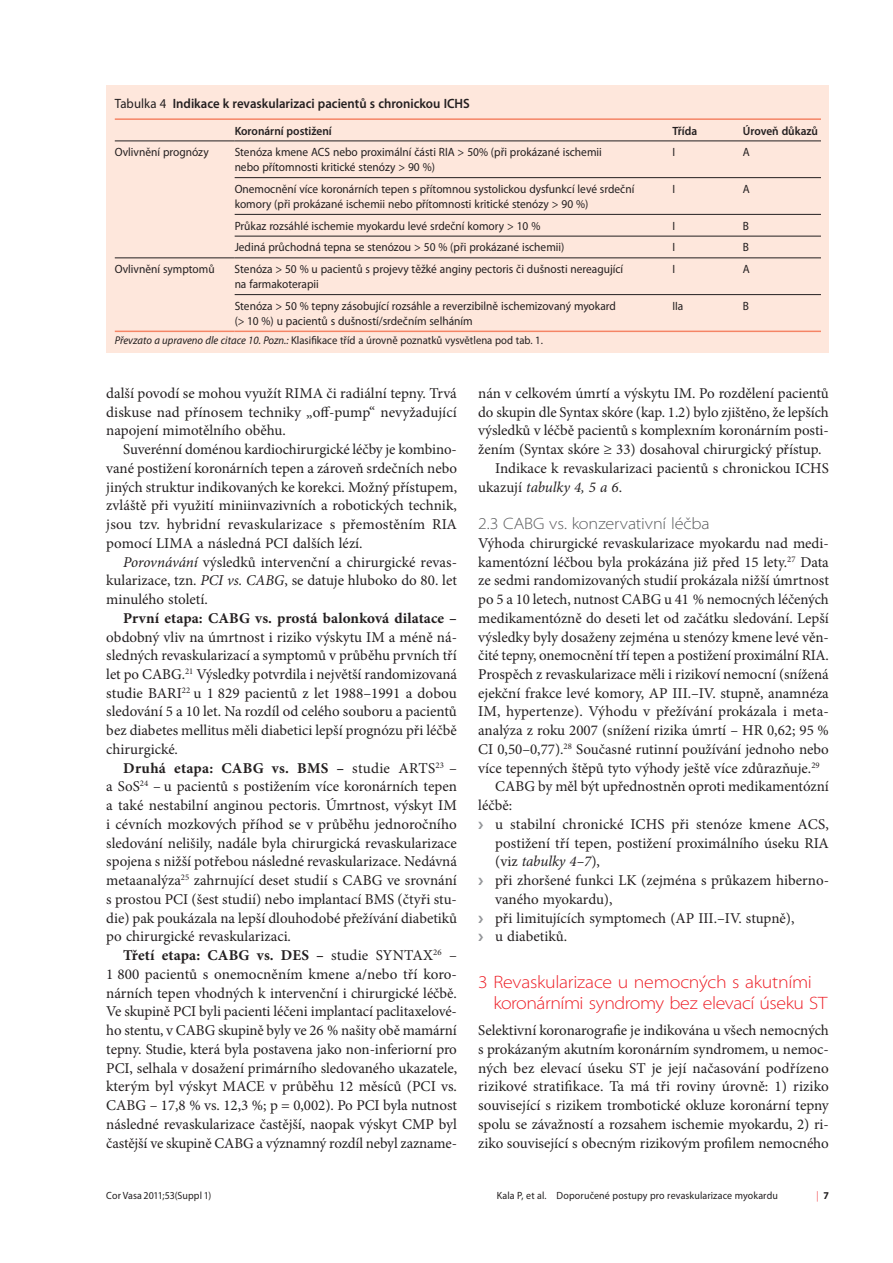
<style>
.page{position:relative;width:893px;height:1263px;background:#fff}
.page>*{position:absolute;margin:0;border:0;box-sizing:border-box;transform-origin:0 0}
.t1{font:300 semi-expanded 18px/21px "Myriad Pro";letter-spacing:-.02em;color:#ed1c24}
.t2{font:300 semi-expanded 16.5px "Myriad Pro";letter-spacing:-.005em;color:#58595b}
.t3{font:15px/18.8px "Minion Pro";color:#231f20;text-align:justify}
.t4{font:700 15px "Minion Pro";letter-spacing:.005em;color:#231f20}
.t5{font:italic 15px "Minion Pro";letter-spacing:-.01em;color:#231f20}
.t6{font:600 13.5px "Myriad Pro";color:#231f20;scale:.95 1}
.t7{font:12px/15px "Myriad Pro";color:#231f20;scale:.95 1}
.t8{font:600 12px "Myriad Pro";color:#231f20;scale:.95 1}
.t9{font:11.25px "Myriad Pro";color:#231f20;scale:.95 1}
.t10{font:10.5px "Myriad Pro";letter-spacing:.01em;color:#231f20;scale:.95 1}
.t11{font:300 10.5px "Myriad Pro";color:#ed1c24;scale:.95 1}
.s1{font-weight:400}
.s2{font-style:italic}
.s3{font-weight:700}
.s4{font-style:normal}
.s5{font-weight:700;color:#231f20}
</style>
<div class="page">
<div style="left:106px;top:85px;width:723px;height:267px;background:#fee7dc"></div>
<hr style="left:235px;top:177px;width:586px;height:1px;background:#231f20">
<hr style="left:235px;top:214px;width:586px;height:1px;background:#231f20">
<hr style="left:235px;top:236px;width:586px;height:1px;background:#231f20">
<hr style="left:235px;top:258px;width:586px;height:1px;background:#231f20">
<hr style="left:115px;top:118px;width:706px;height:2px;background:#f58465">
<hr style="left:235px;top:141px;width:586px;height:1px;background:#231f20">
<hr style="left:235px;top:294px;width:586px;height:1px;background:#231f20">
<hr style="left:235px;top:331px;width:586px;height:1px;background:#f58465">
<hr style="left:115px;top:141px;width:120px;height:1px;background:#231f20">
<hr style="left:115px;top:258px;width:120px;height:1px;background:#231f20">
<hr style="left:115px;top:331px;width:120px;height:1px;background:#f58465">
<p class="t6" style="left:115px;top:98px;width:375px"><span class="s1">Tabulka 4</span> Indikace k revaskularizaci pacientů s chronickou ICHS</p>
<p class="t8" style="left:235px;top:126px;width:104px">Koronární postižení</p>
<p class="t8" style="left:672px;top:126px;width:28px">Třída</p>
<p class="t8" style="left:743px;top:126px;width:81px">Úroveň důkazů</p>
<p class="t7" style="left:115px;top:146px;width:100px">Ovlivnění prognózy</p>
<p class="t7" style="left:235px;top:146px;width:388px">Stenóza kmene ACS nebo proximální části RIA &gt; 50% (při prokázané ischemii nebo přítomnosti kritické stenózy &gt; 90 %)</p>
<p class="t7" style="left:672px;top:146px;width:4px">I</p>
<p class="t7" style="left:743px;top:146px;width:9px">A</p>
<p class="t7" style="left:235px;top:182px;width:422px">Onemocnění více koronárních tepen s přítomnou systolickou dysfunkcí levé srdeční komory (při prokázané ischemii nebo přítomnosti kritické stenózy &gt; 90 %)</p>
<p class="t7" style="left:672px;top:182px;width:4px">I</p>
<p class="t7" style="left:743px;top:182px;width:9px">A</p>
<p class="t7" style="left:235px;top:219px;width:323px">Průkaz rozsáhlé ischemie myokardu levé srdeční komory &gt; 10 %</p>
<p class="t7" style="left:672px;top:219px;width:4px">I</p>
<p class="t7" style="left:743px;top:219px;width:8px">B</p>
<p class="t7" style="left:235px;top:241px;width:349px">Jediná průchodná tepna se stenózou &gt; 50 % (při prokázané ischemii)</p>
<p class="t7" style="left:672px;top:241px;width:4px">I</p>
<p class="t7" style="left:743px;top:241px;width:8px">B</p>
<p class="t7" style="left:115px;top:262px;width:107px">Ovlivnění symptomů</p>
<p class="t7" style="left:235px;top:262px;width:411px">Stenóza &gt; 50 % u pacientů s projevy těžké anginy pectoris či dušnosti nereagující na farmakoterapii</p>
<p class="t7" style="left:672px;top:262px;width:4px">I</p>
<p class="t7" style="left:743px;top:262px;width:9px">A</p>
<p class="t7" style="left:235px;top:299px;width:403px">Stenóza &gt; 50 % tepny zásobující rozsáhle a reverzibilně ischemizovaný myokard (&gt; 10 %) u pacientů s dušností/srdečním selháním</p>
<p class="t7" style="left:672px;top:299px;width:13px">IIa</p>
<p class="t7" style="left:743px;top:299px;width:8px">B</p>
<p class="t9" style="left:115px;top:336px;width:452px"><span class="s2">Převzato a upraveno dle citace 10. Pozn.:</span> Klasifikace tříd a úrovně poznatků vysvětlena pod tab. 1.</p>
<p class="t3" style="left:106px;top:385px;width:352px">další povodí se mohou využít RIMA či radiální tepny. Trvá diskuse nad přínosem techniky „off-pump“ nevyžadující napojení mimotělního oběhu.</p>
<p class="t3" style="left:106px;top:441px;width:352px;text-indent:17px">Suverénní doménou kardiochirurgické léčby je kombino&shy;vané postižení koronárních tepen a zároveň srdečních nebo jiných struktur indikovaných ke korekci. Možný přístupem, zvláště při využití miniinvazivních a robotických technik, jsou tzv. hybridní revaskularizace s přemostěním RIA pomocí LIMA a následná PCI dalších lézí.</p>
<p class="t3" style="left:106px;top:554px;width:352px;text-indent:17px"><span class="s2">Porovnávání</span> výsledků intervenční a chirurgické revas&shy;kularizace, tzn. <span class="s2">PCI vs. CABG</span>, se datuje hluboko do 80. let minulého století.</p>
<p class="t4" style="left:123px;top:612px;width:335px">První etapa: CABG vs. prostá balonková dilatace –</p>
<p class="t3" style="left:106px;top:629px;width:352px">obdobný vliv na úmrtnost i riziko výskytu IM a méně ná&shy;sledných revaskularizací a symptomů v průběhu prvních tří let po CABG.<sup>21</sup> Výsledky potvrdila i největší randomizovaná studie BARI<sup>22</sup> u 1 829 pacientů z let 1988–1991 a dobou sledování 5 a 10 let. Na rozdíl od celého souboru a pacientů bez diabetes mellitus měli diabetici lepší prognózu při léčbě chirurgické.</p>
<p class="t3" style="left:106px;top:760px;width:352px;text-indent:17px"><span class="s3">Druhá etapa: CABG vs. BMS –</span> studie ARTS<sup>23</sup> – a SoS<sup>24</sup> – u pacientů s postižením více koronárních tepen a také nestabilní anginou pectoris. Úmrtnost, výskyt IM i cévních mozkových příhod se v průběhu jednoročního sledování nelišily, nadále byla chirurgická revaskularizace spojena s nižší potřebou následné revaskularizace. Nedávná metaanalýza<sup>25</sup> zahrnující deset studií s CABG ve srovnání s prostou PCI (šest studií) nebo implantací BMS (čtyři stu&shy;die) pak poukázala na lepší dlouhodobé přežívání diabetiků po chirurgické revaskularizaci.</p>
<p class="t3" style="left:106px;top:947px;width:352px;text-indent:17px"><span class="s3">Třetí etapa: CABG vs. DES –</span> studie SYNTAX<sup>26</sup> – 1 800 pacientů s onemocněním kmene a/nebo tří koro&shy;nárních tepen vhodných k intervenční i chirurgické léčbě.<br>Ve skupině PCI byli pacienti léčeni implantací paclitaxelové&shy;ho stentu, v CABG skupině byly ve 26 % našity obě mamární tepny. Studie, která byla postavena jako non-inferiorní pro PCI, selhala v dosažení primárního sledovaného ukazatele, kterým byl výskyt MACE v průběhu 12 měsíců (PCI vs.<br>CABG – 17,8 % vs. 12,3 %; p = 0,002). Po PCI byla nutnost následné revaskularizace častější, naopak výskyt CMP byl častější ve skupině CABG a významný rozdíl nebyl zazname-</p>
<p class="t3" style="left:478px;top:385px;width:352px">nán v celkovém úmrtí a výskytu IM. Po rozdělení pacientů</p>
<p class="t3" style="left:478px;top:404px;width:352px">do skupin dle Syntax skóre (kap. 1.2) bylo zjištěno, že lepších</p>
<p class="t3" style="left:478px;top:422px;width:352px">výsledků v léčbě pacientů s komplexním koronárním posti-</p>
<p class="t3" style="left:478px;top:441px;width:345px">žením (Syntax skóre ≥ 33) dosahoval chirurgický přístup.</p>
<p class="t3" style="left:495px;top:460px;width:335px">Indikace k revaskularizaci pacientů s chronickou ICHS</p>
<p class="t5" style="left:478px;top:481px;width:145px"><span class="s4">ukazují</span> tabulky 4, 5 a 6<span class="s4">.</span></p>
<p class="t2" style="left:478px;top:517px;width:233px">2.3 CABG vs. konzervativní léčba</p>
<p class="t3" style="left:478px;top:535px;width:352px">Výhoda chirurgické revaskularizace myokardu nad medi-</p>
<p class="t3" style="left:478px;top:554px;width:352px">kamentózní léčbou byla prokázána již před 15 lety.<sup>27</sup> Data</p>
<p class="t3" style="left:478px;top:572px;width:352px">ze sedmi randomizovaných studií prokázala nižší úmrtnost</p>
<p class="t3" style="left:478px;top:591px;width:352px">po 5 a 10 letech, nutnost CABG u 41 % nemocných léčených</p>
<p class="t3" style="left:478px;top:610px;width:352px">medikamentózně do deseti let od začátku sledování. Lepší</p>
<p class="t3" style="left:478px;top:629px;width:352px">výsledky byly dosaženy zejména u stenózy kmene levé věn-</p>
<p class="t3" style="left:478px;top:647px;width:352px">čité tepny, onemocnění tří tepen a postižení proximální RIA.</p>
<p class="t3" style="left:478px;top:666px;width:352px">Prospěch z revaskularizace měli i rizikoví nemocní (snížená</p>
<p class="t3" style="left:478px;top:685px;width:352px">ejekční frakce levé komory, AP III.–IV. stupně, anamnéza</p>
<p class="t3" style="left:478px;top:704px;width:352px">IM, hypertenze). Výhodu v přežívání prokázala i meta-</p>
<p class="t3" style="left:478px;top:722px;width:352px">analýza z roku 2007 (snížení rizika úmrtí – HR 0,62; 95 %</p>
<p class="t3" style="left:478px;top:741px;width:352px">CI 0,50–0,77).<sup>28</sup> Současné rutinní používání jednoho nebo</p>
<p class="t3" style="left:478px;top:760px;width:343px">více tepenných štěpů tyto výhody ještě více zdůrazňuje.<sup>29</sup></p>
<p class="t3" style="left:495px;top:779px;width:335px">CABG by měl být upřednostněn oproti medikamentózní</p>
<p class="t3" style="left:478px;top:797px;width:36px">léčbě:</p>
<p class="t3" style="left:495px;top:816px;width:335px">u stabilní chronické ICHS při stenóze kmene ACS,</p>
<p class="t3" style="left:495px;top:835px;width:335px">postižení tří tepen, postižení proximálního úseku RIA</p>
<p class="t5" style="left:495px;top:856px;width:106px"><span class="s4">(viz</span> tabulky 4–7<span class="s4">),</span></p>
<p class="t3" style="left:495px;top:872px;width:335px">při zhoršené funkci LK (zejména s průkazem hiberno-</p>
<p class="t3" style="left:495px;top:891px;width:119px">vaného myokardu),</p>
<p class="t3" style="left:495px;top:910px;width:301px">při limitujících symptomech (AP III.–IV. stupně),</p>
<p class="t3" style="left:495px;top:928px;width:73px">u diabetiků.</p>
<p class="t1" style="left:493px;top:973px;width:336px;text-indent:-15px">3 Revaskularizace u nemocných s akutními koronárními syndromy bez elevací úseku ST</p>
<p class="t3" style="left:478px;top:1022px;width:352px">Selektivní koronarografie je indikována u všech nemocných s prokázaným akutním koronárním syndromem, u nemoc&shy;ných bez elevací úseku ST je její načasování podřízeno rizikové stratifikace. Ta má tři roviny úrovně: 1) riziko související s rizikem trombotické okluze koronární tepny spolu se závažností a rozsahem ischemie myokardu, 2) ri&shy;ziko související s obecným rizikovým profilem nemocného</p>
<p class="t10" style="left:106px;top:1191px;width:112px">Cor Vasa 2011;53(Suppl 1)</p>
<p class="t10" style="left:497px;top:1191px;width:297px">Kala P, et al. Doporučené postupy pro revaskularizace myokardu</p>
<p class="t11" style="left:816px;top:1189px;width:15px">| <span class="s5">7</span></p>
</div>
